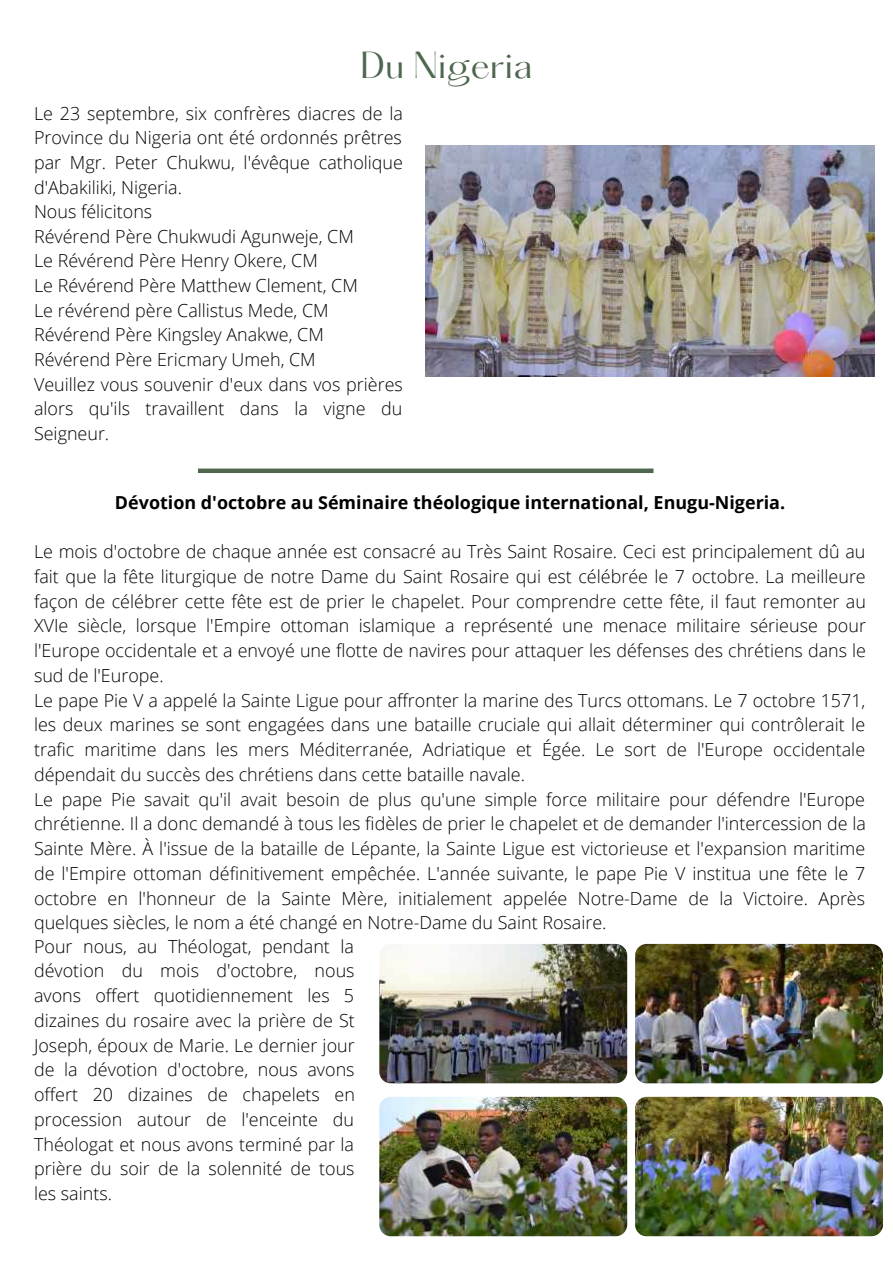
<style>
.page{position:relative;width:893px;height:1264px;background:#fff}
.page>*{position:absolute;margin:0;border:0;box-sizing:border-box;transform-origin:0 0}
.t1{font:33px "Hatton";color:#4f674f}
.t2{font:300 17.85px/24.8px "Open Sans";color:#000}
.t3{font:700 17.85px "Open Sans";color:#000}
</style>
<div class="page">
<img style="left:426px;top:145px;width:448px;height:232px">
<div style="left:198px;top:468px;width:455px;height:5px;background:#4f674f"></div>
<img style="left:379px;top:943px;width:248px;height:140px;border-radius:12px">
<img style="left:635px;top:943px;width:247px;height:140px;border-radius:12px">
<img style="left:379px;top:1096px;width:248px;height:140px;border-radius:12px">
<img style="left:635px;top:1096px;width:247px;height:140px;border-radius:12px">
<h1 class="t1" style="left:360px;top:50px;width:173px">Du Nigeria</h1>
<p class="t2" style="left:34px;top:100px;width:370px">Le 23 septembre, six confrères diacres de la Province du Nigeria ont été ordonnés prêtres par Mgr. Peter Chukwu, l'évêque catholique d'Abakiliki, Nigeria.<br>Nous félicitons<br>Révérend Père Chukwudi Agunweje, CM<br>Le Révérend Père Henry Okere, CM<br>Le Révérend Père Matthew Clement, CM<br>Le révérend père Callistus Mede, CM Révérend Père Kingsley Anakwe, CM Révérend Père Ericmary Umeh, CM<br>Veuillez vous souvenir d'eux dans vos prières alors qu'ils travaillent dans la vigne du Seigneur.</p>
<p class="t3" style="left:115px;top:489px;width:671px">Dévotion d'octobre au Séminaire théologique international, Enugu-Nigeria.</p>
<p class="t2" style="left:34px;top:539px;width:833px">Le mois d'octobre de chaque année est consacré au Très Saint Rosaire. Ceci est principalement dû au fait que la fête liturgique de notre Dame du Saint Rosaire qui est célébrée le 7 octobre. La meilleure façon de célébrer cette fête est de prier le chapelet. Pour comprendre cette fête, il faut remonter au XVIe siècle, lorsque l'Empire ottoman islamique a représenté une menace militaire sérieuse pour l'Europe occidentale et a envoyé une flotte de navires pour attaquer les défenses des chrétiens dans le sud de l'Europe.<br>Le pape Pie V a appelé la Sainte Ligue pour affronter la marine des Turcs ottomans. Le 7 octobre 1571, les deux marines se sont engagées dans une bataille cruciale qui allait déterminer qui contrôlerait le trafic maritime dans les mers Méditerranée, Adriatique et Égée. Le sort de l'Europe occidentale dépendait du succès des chrétiens dans cette bataille navale.<br>Le pape Pie savait qu'il avait besoin de plus qu'une simple force militaire pour défendre l'Europe chrétienne. Il a donc demandé à tous les fidèles de prier le chapelet et de demander l'intercession de la Sainte Mère. À l'issue de la bataille de Lépante, la Sainte Ligue est victorieuse et l'expansion maritime de l'Empire ottoman définitivement empêchée. L'année suivante, le pape Pie V institua une fête le 7 octobre en l'honneur de la Sainte Mère, initialement appelée Notre-Dame de la Victoire. Après quelques siècles, le nom a été changé en Notre-Dame du Saint Rosaire.<br>Pour nous, au Théologat, pendant la<br>dévotion du mois d'octobre, nous<br>avons offert quotidiennement les 5<br>dizaines du rosaire avec la prière de St<br>Joseph, époux de Marie. Le dernier jour<br>de la dévotion d'octobre, nous avons<br>offert 20 dizaines de chapelets en<br>procession autour de l'enceinte du<br>Théologat et nous avons terminé par la<br>prière du soir de la solennité de tous<br>les saints.</p>
</div>
